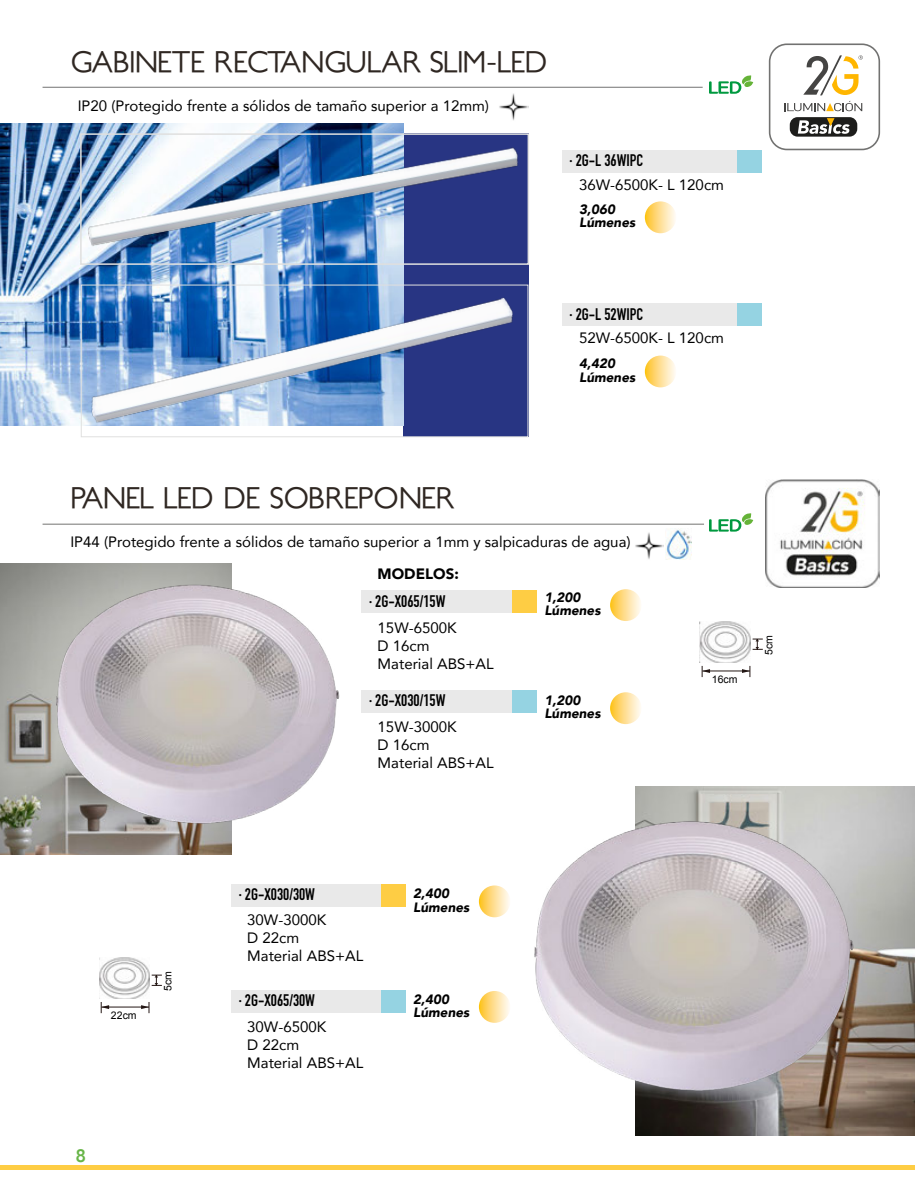
<style>
.page{position:relative;width:915px;height:1191px;background:#fff}
.page>*{position:absolute;margin:0;border:0;box-sizing:border-box;transform-origin:0 0}
.t1{font:30px "Soft Elegance";letter-spacing:-.035em;color:#2f2722}
.t2{font:800 18px "Avenir";color:#67b547}
.t3{font:700 16.5px "DIN Condensed";color:#000}
.t4{font:15px/18px "Avenir";color:#000}
.t5{font:900 15px "Avenir";color:#000}
.t6{font:italic 900 13.5px/13.5px "Avenir";color:#000}
.t7{font:10.5px "Arial";color:#000}
</style>
<div class="page">
<div style="left:768px;top:43px;width:111px;height:107px;border:2px solid #727271;border-radius:17px"></div>
<svg style="left:803px;top:55px;width:59px;height:40px"></svg>
<svg style="left:784px;top:101px;width:78px;height:10px"></svg>
<div style="left:789px;top:117px;width:68px;height:20px;background:#1d1d1b;border-radius:8px"></div>
<svg style="left:797px;top:118px;width:52px;height:16px"></svg>
<hr style="left:43px;top:87px;width:659px;height:1px;background:#838382">
<svg style="left:709px;top:75px;width:44px;height:19px"></svg>
<div style="left:403px;top:133px;width:125px;height:304px;background:#283583"></div>
<div style="left:562px;top:150px;width:199px;height:22px;background:#e9e9e9"></div>
<div style="left:562px;top:304px;width:199px;height:22px;background:#e9e9e9"></div>
<div style="left:737px;top:150px;width:24px;height:22px;background:#95d3e2"></div>
<div style="left:737px;top:304px;width:24px;height:22px;background:#95d3e2"></div>
<img style="left:0;top:563px;width:231px;height:292px">
<img style="left:635px;top:786px;width:279px;height:349px">
<img style="left:0;top:123px;width:403px;height:302px">
<div style="left:361px;top:691px;width:175px;height:22px;background:#e9e9e9"></div>
<div style="left:231px;top:990px;width:173px;height:22px;background:#e9e9e9"></div>
<div style="left:512px;top:691px;width:24px;height:22px;background:#95d3e2"></div>
<div style="left:381px;top:990px;width:24px;height:22px;background:#95d3e2"></div>
<div style="left:361px;top:590px;width:175px;height:22px;background:#e9e9e9"></div>
<div style="left:231px;top:884px;width:173px;height:22px;background:#e9e9e9"></div>
<div style="left:512px;top:590px;width:24px;height:22px;background:#fecd44"></div>
<div style="left:381px;top:884px;width:24px;height:22px;background:#fecd44"></div>
<img style="left:83px;top:136px;width:435px;height:124px">
<div style="left:80px;top:133px;width:449px;height:132px;border:2px solid #e0e0df"></div>
<img style="left:83px;top:290px;width:430px;height:136px">
<div style="left:81px;top:285px;width:447px;height:152px;border:1px solid #e0e0df"></div>
<hr style="left:0;top:1165px;width:914px;height:4px;background:#fecd44">
<img style="left:51px;top:573px;width:289px;height:265px">
<img style="left:534px;top:808px;width:325px;height:299px">
<img style="left:765px;top:479px;width:113px;height:109px">
<hr style="left:43px;top:523px;width:660px;height:2px;background:#838382">
<img style="left:699px;top:621px;width:51px;height:42px">
<img style="left:99px;top:957px;width:51px;height:42px">
<hr style="left:702px;top:670px;width:47px;height:1px;background:#241714">
<hr style="left:101px;top:1006px;width:48px;height:1px;background:#241714">
<svg style="left:741px;top:666px;width:9px;height:11px"></svg>
<svg style="left:141px;top:1002px;width:9px;height:11px"></svg>
<svg style="left:701px;top:666px;width:8px;height:11px"></svg>
<svg style="left:101px;top:1002px;width:8px;height:11px"></svg>
<svg style="left:752px;top:639px;width:10px;height:11px"></svg>
<svg style="left:152px;top:975px;width:10px;height:11px"></svg>
<svg style="left:644px;top:201px;width:32px;height:32px"></svg>
<svg style="left:644px;top:355px;width:32px;height:32px"></svg>
<svg style="left:610px;top:589px;width:31px;height:32px"></svg>
<svg style="left:610px;top:692px;width:31px;height:32px"></svg>
<svg style="left:478px;top:885px;width:32px;height:32px"></svg>
<svg style="left:478px;top:991px;width:32px;height:31px"></svg>
<img style="left:665px;top:529px;width:26px;height:30px">
<svg style="left:709px;top:513px;width:44px;height:18px"></svg>
<img style="left:499px;top:93px;width:29px;height:28px">
<img style="left:635px;top:532px;width:28px;height:27px">
<h1 class="t1" style="left:70px;top:44px;width:479px">GABINETE RECTANGULAR SLIM-LED</h1>
<p class="t4" style="left:78px;top:96px;width:413px">IP20 (Protegido frente a sólidos de tamaño superior a 12mm)</p>
<p class="t3" style="left:569px;top:149px;width:75px">· 2G-L 36WIPC</p>
<p class="t4" style="left:579px;top:175px;width:146px">36W-6500K- L 120cm</p>
<p class="t6" style="left:579px;top:202px;width:58px">3,060<br>Lúmenes</p>
<p class="t3" style="left:569px;top:303px;width:75px">· 2G-L 52WIPC</p>
<p class="t4" style="left:579px;top:328px;width:146px">52W-6500K- L 120cm</p>
<p class="t6" style="left:579px;top:356px;width:58px">4,420<br>Lúmenes</p>
<h1 class="t1" style="left:70px;top:480px;width:385px">PANEL LED DE SOBREPONER</h1>
<p class="t4" style="left:70px;top:532px;width:561px">IP44 (Protegido frente a sólidos de tamaño superior a 1mm y salpicaduras de agua)</p>
<p class="t5" style="left:377px;top:561px;width:83px">MODELOS:</p>
<p class="t3" style="left:369px;top:589px;width:78px">· 2G-X065/15W</p>
<p class="t4" style="left:377px;top:619px;width:117px">15W-6500K<br>D 16cm<br>Material ABS+AL</p>
<p class="t3" style="left:369px;top:689px;width:78px">· 2G-X030/15W</p>
<p class="t4" style="left:377px;top:717px;width:117px">15W-3000K<br>D 16cm<br>Material ABS+AL</p>
<p class="t6" style="left:544px;top:590px;width:58px">1,200<br>Lúmenes</p>
<p class="t6" style="left:544px;top:693px;width:58px">1,200<br>Lúmenes</p>
<p class="t7" style="left:711px;top:672px;width:27px">16cm</p>
<p class="t7" style="left:761px;top:654px;width:21px;rotate:-90deg">5cm</p>
<p class="t7" style="left:111px;top:1008px;width:27px">22cm</p>
<p class="t7" style="left:161px;top:990px;width:21px;rotate:-90deg">5cm</p>
<p class="t2" style="left:75px;top:1142px;width:12px">8</p>
<p class="t3" style="left:239px;top:883px;width:78px">· 2G-X030/30W</p>
<p class="t4" style="left:247px;top:910px;width:117px">30W-3000K<br>D 22cm<br>Material ABS+AL</p>
<p class="t3" style="left:239px;top:988px;width:78px">· 2G-X065/30W</p>
<p class="t4" style="left:247px;top:1017px;width:117px">30W-6500K<br>D 22cm<br>Material ABS+AL</p>
<p class="t6" style="left:413px;top:886px;width:58px">2,400<br>Lúmenes</p>
<p class="t6" style="left:413px;top:992px;width:58px">2,400<br>Lúmenes</p>
</div>
